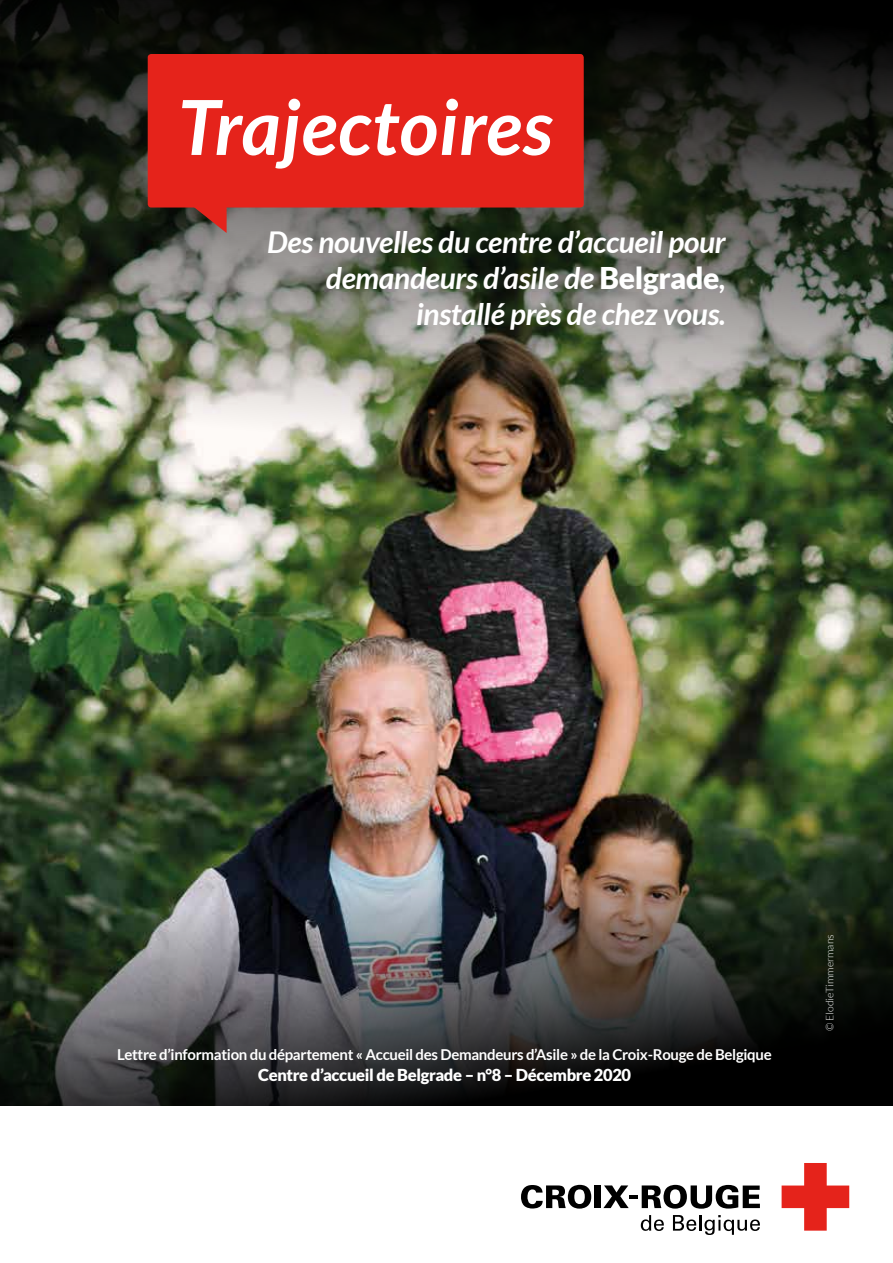
<style>
.page{position:relative;width:893px;height:1263px;background:#fff}
.page>*{position:absolute;margin:0;border:0;box-sizing:border-box;transform-origin:0 0}
.t1{font:italic 700 75.9px "Lato";letter-spacing:.01em;color:#fff}
.t2{font:italic 700 30px/36px "Lato";letter-spacing:-.01em;color:#fff;text-align:right}
.t3{font:900 16.5px "Lato";letter-spacing:-.02em;color:#fff}
.t4{font:700 15px "Lato";letter-spacing:-.02em;color:#fff}
.t5{font:300 10.5px "Lato";color:#fff}
.s1{font-weight:900;font-style:normal}
</style>
<div class="page">
<img style="left:0;top:584px;width:893px;height:213px">
<img style="left:0;top:0;width:893px;height:584px">
<svg style="left:782px;top:1163px;width:67px;height:67px"></svg>
<svg style="left:521px;top:1185px;width:70px;height:23px"></svg>
<div style="left:595px;top:1185px;width:6px;height:23px;background:#000"></div>
<svg style="left:603px;top:1185px;width:157px;height:24px"></svg>
<svg style="left:641px;top:1215px;width:23px;height:16px"></svg>
<svg style="left:673px;top:1215px;width:87px;height:20px"></svg>
<div style="left:148px;top:54px;width:436px;height:154px;background:#e5231b;border-radius:3px"></div>
<svg style="left:193px;top:207px;width:34px;height:26px"></svg>
<img style="left:0;top:797px;width:893px;height:309px">
<h1 class="t1" style="left:178px;top:84px;width:376px">Trajectoires</h1>
<h2 class="t2" style="left:267px;top:224px;width:460px">Des nouvelles du centre d’accueil pour demandeurs d’asile de <span class="s1">Belgrade</span>, installé près de chez vous.</h2>
<p class="t4" style="left:117px;top:1046px;width:656px">Lettre d’information du département « Accueil des Demandeurs d’Asile » de la Croix-Rouge de Belgique</p>
<p class="t3" style="left:258px;top:1065px;width:374px">Centre d’accueil de Belgrade – n°8 – Décembre 2020</p>
<p class="t5" style="left:824px;top:1031px;width:98px;rotate:-90deg">© ElodieTimmermans</p>
</div>
